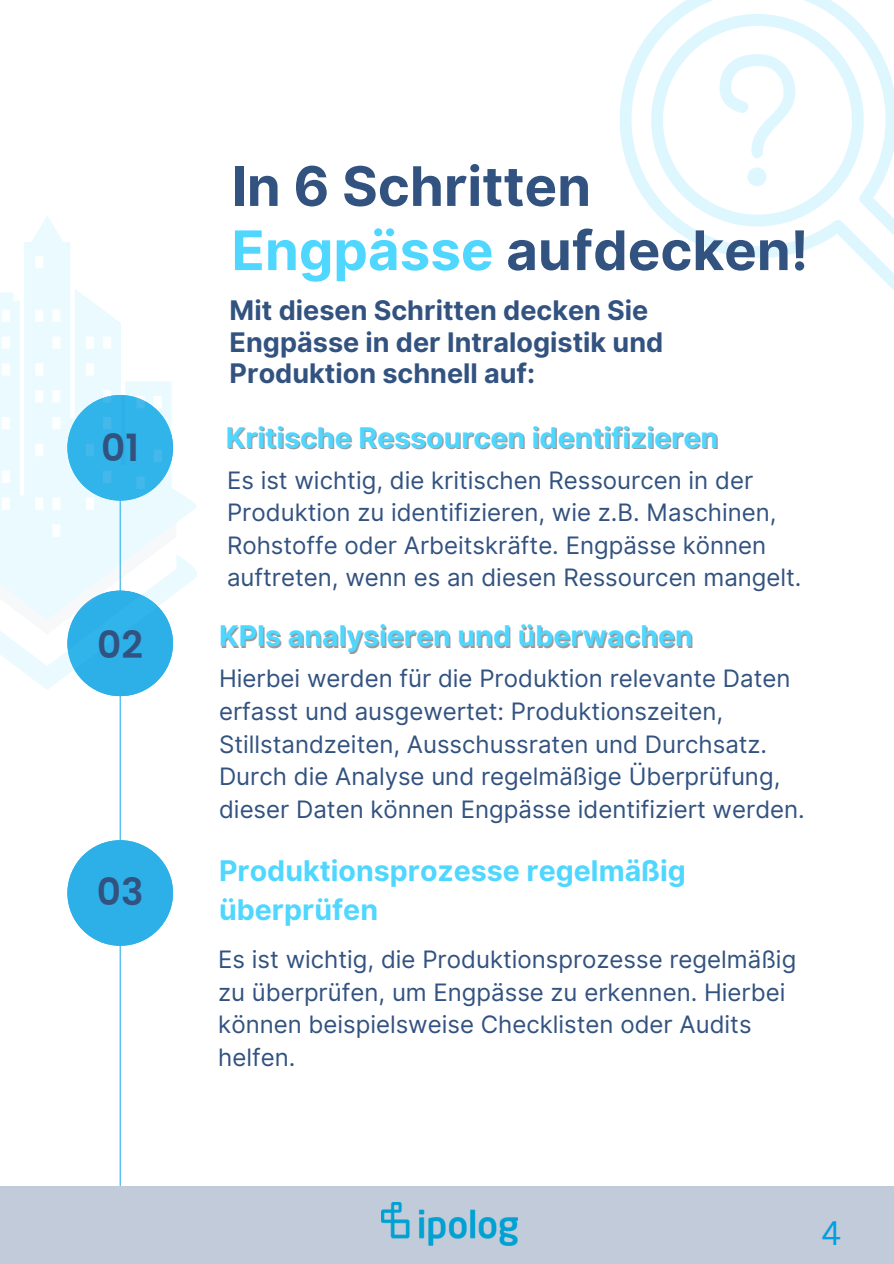
<style>
.page{position:relative;width:894px;height:1264px;background:#fff}
.page>*{position:absolute;margin:0;border:0;box-sizing:border-box;transform-origin:0 0}
.t1{font:700 54.6px/64.2px "Inter";color:#325280}
.t2{font:600 37.5px "Poppins";color:#325280}
.t3{font:33px "Canva Sans";color:#009fe3}
.t4{font:700 28.5px/39.3px "Inter";color:#50d7ff}
.t5{font:700 27px/31.5px "Inter";color:#325280}
.t6{font:24px/32.7px "Inter";color:#325280}
.s1{color:#50d7ff}
</style>
<div class="page">
<hr style="left:120px;top:395px;width:1px;height:868px;background:#2db0e8">
<div style="left:0;top:1185px;width:893px;height:78px;background:#c1cbd9"></div>
<img style="left:381px;top:1202px;width:136px;height:43px">
<svg style="left:67px;top:840px;width:106px;height:105px"></svg>
<svg style="left:24px;top:216px;width:173px;height:376px"></svg>
<svg style="left:0;top:256px;width:162px;height:262px;fill:#eafaff"></svg>
<svg style="left:0;top:518px;width:176px;height:178px"></svg>
<svg style="left:619px;top:0;width:274px;height:289px"></svg>
<svg style="left:640px;top:4px;width:233px;height:222px"></svg>
<svg style="left:747px;top:167px;width:19px;height:19px"></svg>
<svg style="left:719px;top:54px;width:76px;height:104px"></svg>
<p class="t2" style="left:101px;top:422px;width:39px">01</p>
<p class="t2" style="left:97px;top:618px;width:47px">02</p>
<p class="t2" style="left:97px;top:866px;width:48px">03</p>
<p class="t1" style="left:231px;top:154px;width:578px">In 6 Schritten<br><span class="s1">Engpässe</span> aufdecken!</p>
<h2 class="t5" style="left:229px;top:294px;width:435px">Mit diesen Schritten decken Sie<br>Engpässe in der Intralogistik und<br>Produktion schnell auf:</h2>
<h2 class="t4" style="left:225px;top:418px;width:494px">Kritische Ressourcen identifizieren</h2>
<p class="t6" style="left:227px;top:463px;width:576px">Es ist wichtig, die kritischen Ressourcen in der Produktion zu identifizieren, wie z.B. Maschinen, Rohstoffe oder Arbeitskräfte. Engpässe können auftreten, wenn es an diesen Ressourcen mangelt.</p>
<p class="t4" style="left:219px;top:616px;width:475px">KPIs analysieren und überwachen</p>
<h2 class="t6" style="left:219px;top:662px;width:587px">Hierbei werden für die Produktion relevante Daten erfasst und ausgewertet: Produktionszeiten, Stillstandzeiten, Ausschussraten und Durchsatz.<br>Durch die Analyse und regelmäßige Überprüfung, dieser Daten können Engpässe identifiziert werden.</h2>
<h1 class="t4" style="left:219px;top:851px;width:468px">Produktionsprozesse regelmäßig überprüfen</h1>
<p class="t6" style="left:218px;top:943px;width:579px">Es ist wichtig, die Produktionsprozesse regelmäßig zu überprüfen, um Engpässe zu erkennen. Hierbei können beispielsweise Checklisten oder Audits helfen.</p>
<h2 class="t3" style="left:821px;top:1209px;width:21px">4</h2>
</div>
